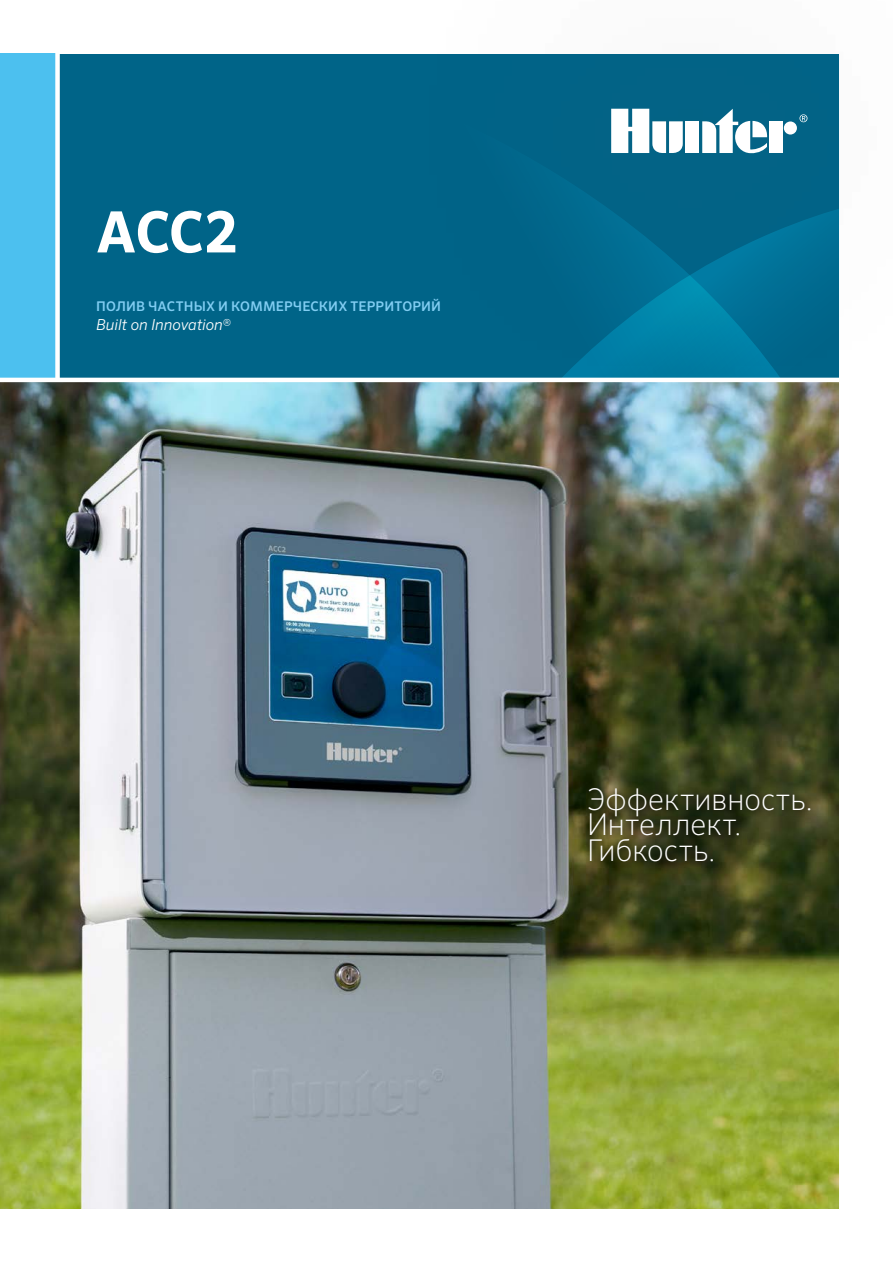
<style>
.page{position:relative;width:893px;height:1263px;background:#fff}
.page>*{position:absolute;margin:0;border:0;box-sizing:border-box;transform-origin:0 0}
.t1{font:700 57px "Sero Pro";color:#fff}
.t2{font:200 30px/25.7px "Sero Pro";letter-spacing:.005em;color:#fff}
.t3{font:italic 300 15.15px "Sero Pro";letter-spacing:-.005em;color:#fff}
.t4{font:500 13.35px "Sero Pro";letter-spacing:.01em;color:#81cdf2}
.s1{font-style:normal}
</style>
<div class="page">
<img style="left:0;top:382px;width:839px;height:827px">
<div style="left:583px;top:780px;width:238px;height:92px;background:#000;opacity:.75"></div>
<div style="left:58px;top:54px;width:781px;height:325px;background:#006488"></div>
<div style="left:0;top:54px;width:57px;height:325px;background:#4cc0ef"></div>
<div style="left:393px;top:0;width:500px;height:388px;background:#585956;opacity:.75"></div>
<svg style="left:799px;top:114px;width:8px;height:8px"></svg>
<div style="left:686px;top:121px;width:13px;height:32px;background:#fff"></div>
<div style="left:784px;top:121px;width:13px;height:14px;background:#fff;border-radius:50%"></div>
<div style="left:769px;top:121px;width:14px;height:32px;background:#fff"></div>
<svg style="left:702px;top:109px;width:65px;height:44px"></svg>
<svg style="left:611px;top:109px;width:72px;height:44px"></svg>
<div style="left:55px;top:10px;width:5px;height:370px;background:#fff"></div>
<hr style="left:0;top:378px;width:893px;height:4px;background:#fff">
<h1 class="t1" style="left:96px;top:198px;width:143px">ACC2</h1>
<p class="t4" style="left:96px;top:298px;width:346px">ПОЛИВ ЧАСТНЫХ И КОММЕРЧЕСКИХ ТЕРРИТОРИЙ</p>
<p class="t3" style="left:96px;top:315px;width:136px">Built on Innovation<span class="s1">®</span></p>
<h2 class="t2" style="left:587px;top:786px;width:228px">Эффективность.<br>Интеллект.<br>Гибкость.</h2>
</div>
